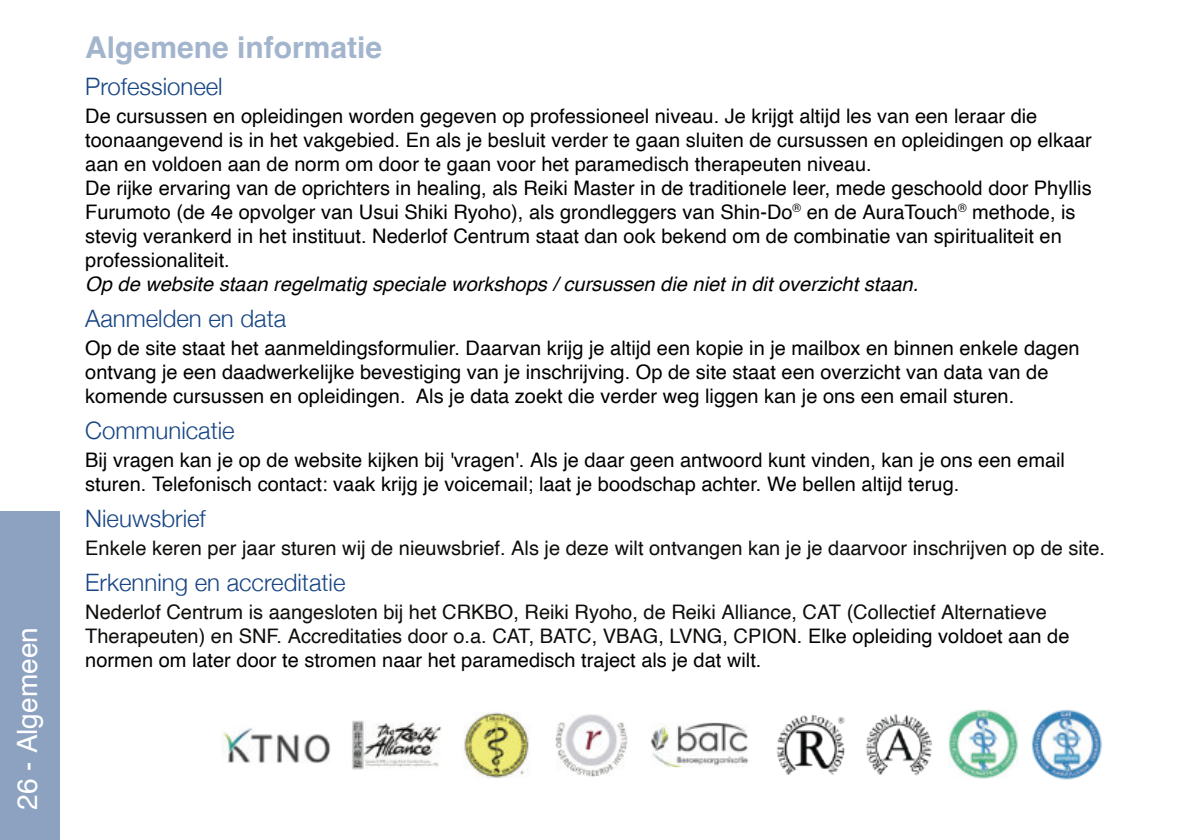
<style>
.page{position:relative;width:1191px;height:840px;background:#fff}
.page>*{position:absolute;margin:0;border:0;box-sizing:border-box;transform-origin:0 0}
.t1{font:700 30px "Helvetica";color:rgb(24 70 132/.4)}
.t2{font:28px "Helvetica";color:#fff}
.t3{font:300 24px "Helvetica Neue";color:#184684}
.t4{font:20px/24px "Helvetica";color:#000}
.t5{font:20px/24px "Helvetica";color:#0d0d0b}
.t6{font:italic 20px "Helvetica";color:#000}
.s1{color:#000}
</style>
<div class="page">
<div style="left:0;top:511px;width:59px;height:328px;background:#8da2c1"></div>
<img style="left:222px;top:711px;width:709px;height:67px">
<img style="left:948px;top:709px;width:70px;height:69px">
<img style="left:1031px;top:709px;width:71px;height:70px">
<h2 class="t2" style="left:16px;top:809px;width:184px;rotate:-90deg">26 - Algemeen</h2>
<h1 class="t1" style="left:85px;top:35px;width:298px">Algemene informatie</h1>
<p class="t3" style="left:85px;top:71px;width:139px">Professioneel</p>
<p class="t4" style="left:85px;top:105px;width:1008px">De cursussen en opleidingen worden gegeven op professioneel niveau. Je krĳgt altĳd les van een leraar die toonaangevend is in het vakgebied. En als je besluit verder te gaan sluiten de cursussen en opleidingen op elkaar aan en voldoen aan de norm om door te gaan voor het paramedisch therapeuten niveau.<br>De rĳke ervaring van de oprichters in healing, als Reiki Master in de traditionele leer, mede geschoold door Phyllis Furumoto (de 4e opvolger van Usui Shiki Ryoho), als grondleggers van Shin-Do<sup>®</sup> en de AuraTouch<sup>®</sup> methode, is stevig verankerd in het instituut. Nederlof Centrum staat dan ook bekend om de combinatie van spiritualiteit en professionaliteit.</p>
<p class="t6" style="left:85px;top:275px;width:834px">Op de website staan regelmatig speciale workshops / cursussen die niet in dit overzicht staan.</p>
<p class="t3" style="left:85px;top:303px;width:202px">Aanmelden en data</p>
<p class="t4" style="left:85px;top:337px;width:995px">Op de site staat het aanmeldingsformulier. Daarvan krĳg je altĳd een kopie in je mailbox en binnen enkele dagen ontvang je een daadwerkelĳke bevestiging van je inschrĳving. Op de site staat een overzicht van data van de komende cursussen en opleidingen. Als je data zoekt die verder weg liggen kan je ons een email sturen.</p>
<p class="t3" style="left:85px;top:415px;width:151px">Communicatie</p>
<p class="t4" style="left:85px;top:449px;width:981px">Bĳ vragen kan je op de website kĳken bĳ 'vragen'. Als je daar geen antwoord kunt vinden, kan je ons een email sturen. Telefonisch contact: vaak krĳg je voicemail; laat je boodschap achter. We bellen altĳd terug.</p>
<p class="t3" style="left:85px;top:503px;width:122px">Nieuwsbrief</p>
<p class="t5" style="left:85px;top:537px;width:1021px">Enkele keren per jaar sturen wĳ de nieuwsbrief. Als je deze wilt ontvangen kan je je daarvoor inschrĳven op de site.</p>
<p class="t3" style="left:85px;top:567px;width:262px">Erkenning en accreditatie</p>
<p class="t5" style="left:85px;top:601px;width:985px">Nederlof Centrum is aangesloten bĳ het CRKBO, Reiki Ryoho, de Reiki Alliance, CAT (Collectief Alternatieve<br>Therapeuten) en SNF. Accreditaties door o.a. CAT, BATC, VBAG, LVNG, CPION. <span class="s1">Elke opleiding voldoet aan de normen om later door te stromen naar het paramedisch traject als je dat wilt.</span></p>
</div>
